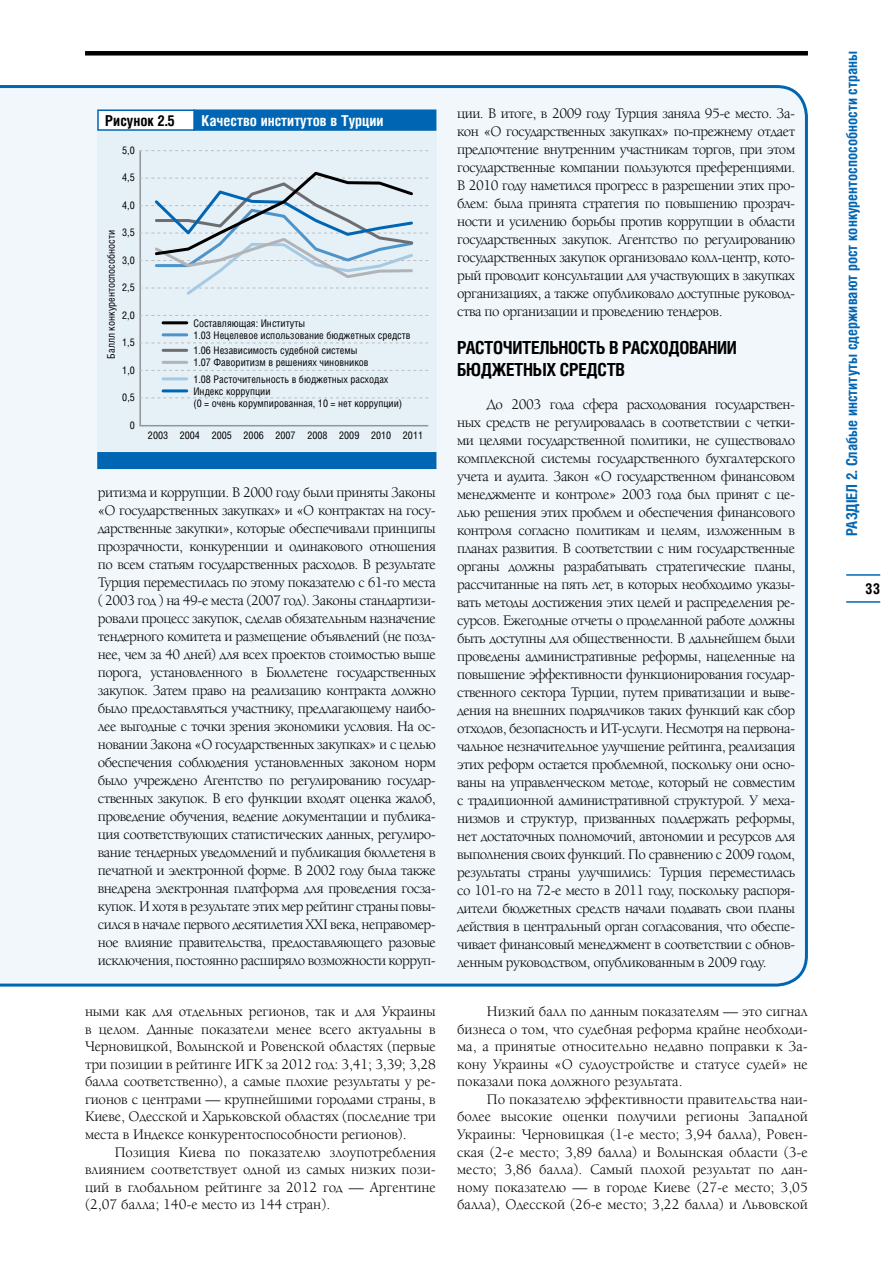
<style>
.page{position:relative;width:893px;height:1263px;background:#fff}
.page>*{position:absolute;margin:0;border:0;box-sizing:border-box;transform-origin:0 0}
.t1{font:700 18px/21.6px "Helios Cond C";letter-spacing:-.02em;color:#000}
.t2{font:15px/18px "Alliance C";letter-spacing:-.01em;color:#000;text-align:justify}
.t3{font:700 15px "Helios Cond C";color:#0066b3}
.t4{font:700 15px "Helios Cond C";color:#fff}
.t5{font:700 15px "Helios Cond C";color:#000}
.t6{font:10.5px/12.6px "Helios Cond C";color:#000}
</style>
<div class="page">
<div style="left:85px;top:51px;width:723px;height:5px;background:#000"></div>
<hr style="left:846px;top:574px;width:34px;height:2px;background:#0066b3">
<hr style="left:846px;top:601px;width:34px;height:2px;background:#0066b3">
<div style="left:0;top:85px;width:808px;height:901px;background:#f2f7fb"></div>
<div style="left:97px;top:109px;width:339px;height:360px;background:#e6f0f7"></div>
<div style="left:98px;top:110px;width:96px;height:20px;background:#fff"></div>
<div style="left:97px;top:109px;width:98px;height:22px;border:2px solid #0066b3"></div>
<div style="left:194px;top:110px;width:242px;height:20px;background:#0066b3"></div>
<div style="left:194px;top:109px;width:242px;height:22px;border:2px solid #0066b3"></div>
<div style="left:97px;top:452px;width:339px;height:17px;background:#0066b3"></div>
<hr style="left:139px;top:151px;width:2px;height:274px;background:#939598">
<hr style="left:139px;top:425px;width:289px;height:1px;background:#939598">
<svg style="left:139px;top:397px;width:289px;height:1px"></svg>
<svg style="left:139px;top:370px;width:289px;height:1px"></svg>
<svg style="left:139px;top:343px;width:289px;height:1px"></svg>
<svg style="left:139px;top:315px;width:289px;height:1px"></svg>
<svg style="left:139px;top:150px;width:289px;height:1px"></svg>
<svg style="left:139px;top:170px;width:289px;height:127px"></svg>
<hr style="left:163px;top:321px;width:24px;height:3px;background:#000">
<hr style="left:163px;top:349px;width:24px;height:3px;background:#6d6e71">
<hr style="left:163px;top:377px;width:24px;height:3px;background:#a6cae4">
<hr style="left:163px;top:333px;width:24px;height:3px;background:#4d94ca">
<hr style="left:163px;top:361px;width:24px;height:3px;background:#b1b4b6">
<hr style="left:163px;top:389px;width:24px;height:3px;background:#0066b3">
<p class="t5" style="left:105px;top:111px;width:71px">Рисунок 2.5</p>
<p class="t4" style="left:201px;top:111px;width:184px">Качество институтов в Турции</p>
<p class="t6" style="left:122px;top:143px;width:14px">5,0</p>
<p class="t6" style="left:122px;top:171px;width:14px">4,5</p>
<p class="t6" style="left:122px;top:198px;width:14px">4,0</p>
<p class="t6" style="left:122px;top:226px;width:14px">3,5</p>
<p class="t6" style="left:104px;top:359px;width:130px;rotate:-90deg">Баллл конкурентоспособности</p>
<p class="t6" style="left:122px;top:253px;width:14px">3,0</p>
<p class="t6" style="left:122px;top:281px;width:14px">2,5</p>
<p class="t6" style="left:122px;top:308px;width:14px">2,0</p>
<p class="t6" style="left:122px;top:336px;width:14px">1,5</p>
<p class="t6" style="left:122px;top:363px;width:14px">1,0</p>
<p class="t6" style="left:122px;top:391px;width:14px">0,5</p>
<p class="t6" style="left:130px;top:418px;width:7px">0</p>
<p class="t6" style="left:193px;top:316px;width:113px">Составляющая: Институты</p>
<p class="t6" style="left:193px;top:344px;width:166px">1.06 Независимость судебной системы</p>
<p class="t6" style="left:193px;top:372px;width:197px">1.08 Расточительность в бюджетных расходах</p>
<p class="t6" style="left:193px;top:328px;width:219px">1.03 Нецелевое использование бюджетных средств</p>
<p class="t6" style="left:193px;top:356px;width:177px">1.07 Фаворитизм в решениях чиновников</p>
<p class="t6" style="left:193px;top:384px;width:210px">Индекс коррупции<br>(0 = очень корумпированная, 10 = нет коррупции)</p>
<p class="t6" style="left:148px;top:429px;width:277px">2003 2004 2005 2006 2007 2008 2009 2010 2011</p>
<p class="t2" style="left:98px;top:483px;width:340px">ритизма и коррупции. В 2000 году были приняты Законы «О государственных закупках» и «О контрактах на госу&shy;дарственные закупки», которые обеспечивали принципы прозрачности, конкуренции и одинакового отношения по всем статьям государственных расходов. В результате Турция переместилась по этому показателю с 61-го места ( 2003 год ) на 49-е места (2007 год). Законы стандартизи&shy;ровали процесс закупок, сделав обязательным назначение тендерного комитета и размещение объявлений (не позд&shy;нее, чем за 40 дней) для всех проектов стоимостью выше порога, установленного в Бюллетене государственных закупок. Затем право на реализацию контракта должно было предоставляться участнику, предлагающему наибо&shy;лее выгодные с точки зрения экономики условия. На ос&shy;новании Закона «О государственных закупках» и с целью обеспечения соблюдения установленных законом норм было учреждено Агентство по регулированию государ&shy;ственных закупок. В его функции входят оценка жалоб, проведение обучения, ведение документации и публика&shy;ция соответствующих статистических данных, регулиро&shy;вание тендерных уведомлений и публикация бюллетеня в печатной и электронной форме. В 2002 году была также внедрена электронная платформа для проведения госза&shy;купок. И хотя в результате этих мер рейтинг страны повы&shy;сился в начале первого десятилетия XXI века, неправомер&shy;ное влияние правительства, предоставляющего разовые исключения, постоянно расширяло возможности корруп-</p>
<p class="t2" style="left:85px;top:1002px;width:352px;line-height:17.5px">ными как для отдельных регионов, так и для Украины в целом. Данные показатели менее всего актуальны в Черновицкой, Волынской и Ровенской областях (первые три позиции в рейтинге ИГК за 2012 год: 3,41; 3,39; 3,28 балла соответственно), а самые плохие результаты у ре&shy;гионов с центрами — крупнейшими городами страны, в Киеве, Одесской и Харьковской областях (последние три места в Индексе конкурентоспособности регионов).</p>
<p class="t2" style="left:85px;top:1143px;width:352px;line-height:17.5px;text-indent:30px">Позиция Киева по показателю злоупотребления влиянием соответствует одной из самых низких пози&shy;ций в глобальном рейтинге за 2012 год — Аргентине (2,07 балла; 140-е место из 144 стран).</p>
<p class="t2" style="left:457px;top:104px;width:340px">ции. В итоге, в 2009 году Турция заняла 95-е место. За&shy;кон «О государственных закупках» по-прежнему отдает предпочтение внутренним участникам торгов, при этом государственные компании пользуются преференциями.<br>В 2010 году наметился прогресс в разрешении этих про&shy;блем: была принята стратегия по повышению прозрач&shy;ности и усилению борьбы против коррупции в области государственных закупок. Агентство по регулированию государственных закупок организовало колл-центр, кото&shy;рый проводит консультации для участвующих в закупках организациях, а также опубликовало доступные руковод&shy;ства по организации и проведению тендеров.</p>
<p class="t1" style="left:457px;top:337px;width:281px">РАСТОЧИТЕЛЬНОСТЬ В РАСХОДОВАНИИ<br>БЮДЖЕТНЫХ СРЕДСТВ</p>
<p class="t2" style="left:457px;top:395px;width:340px;text-indent:30px">До 2003 года сфера расходования государствен&shy;ных средств не регулировалась в соответствии с четки&shy;ми целями государственной политики, не существовало комплексной системы государственного бухгалтерского учета и аудита. Закон «О государственном финансовом менеджменте и контроле» 2003 года был принят с це&shy;лью решения этих проблем и обеспечения финансового контроля согласно политикам и целям, изложенным в планах развития. В соответствии с ним государственные органы должны разрабатывать стратегические планы, рассчитанные на пять лет, в которых необходимо указы&shy;вать методы достижения этих целей и распределения ре&shy;сурсов. Ежегодные отчеты о проделанной работе должны быть доступны для общественности. В дальнейшем были проведены административные реформы, нацеленные на повышение эффективности функционирования государ&shy;ственного сектора Турции, путем приватизации и выве&shy;дения на внешних подрядчиков таких функций как сбор отходов, безопасность и ИТ-услуги. Несмотря на первона&shy;чальное незначительное улучшение рейтинга, реализация этих реформ остается проблемной, поскольку они осно&shy;ваны на управленческом методе, который не совместим с традиционной административной структурой. У меха&shy;низмов и структур, призванных поддержать реформы, нет достаточных полномочий, автономии и ресурсов для выполнения своих функций. По сравнению с 2009 годом, результаты страны улучшились: Турция переместилась со 101-го на 72-е место в 2011 году, поскольку распоря&shy;дители бюджетных средств начали подавать свои планы действия в центральный орган согласования, что обеспе&shy;чивает финансовый менеджмент в соответствии с обнов&shy;ленным руководством, опубликованным в 2009 году.</p>
<p class="t2" style="left:457px;top:1002px;width:352px;line-height:17.5px;text-indent:30px">Низкий балл по данным показателям — это сигнал бизнеса о том, что судебная реформа крайне необходи&shy;ма, а принятые относительно недавно поправки к За&shy;кону Украины «О судоустройстве и статусе судей» не показали пока должного результата.</p>
<p class="t2" style="left:457px;top:1090px;width:352px;line-height:17.5px;text-indent:30px">По показателю эффективности правительства наи&shy;более высокие оценки получили регионы Западной Украины: Черновицкая (1-е место; 3,94 балла), Ровен&shy;ская (2-е место; 3,89 балла) и Волынская области (3-е место; 3,86 балла). Самый плохой результат по дан&shy;ному показателю — в городе Киеве (27-е место; 3,05 балла), Одесской (26-е место; 3,22 балла) и Львовской</p>
<p class="t3" style="left:843px;top:536px;width:486px;rotate:-90deg">РАЗДІЕЛ 2. Слабые институты сдерживают рост конкурентоспособности страны</p>
<p class="t5" style="left:865px;top:579px;width:17px">33</p>
</div>
